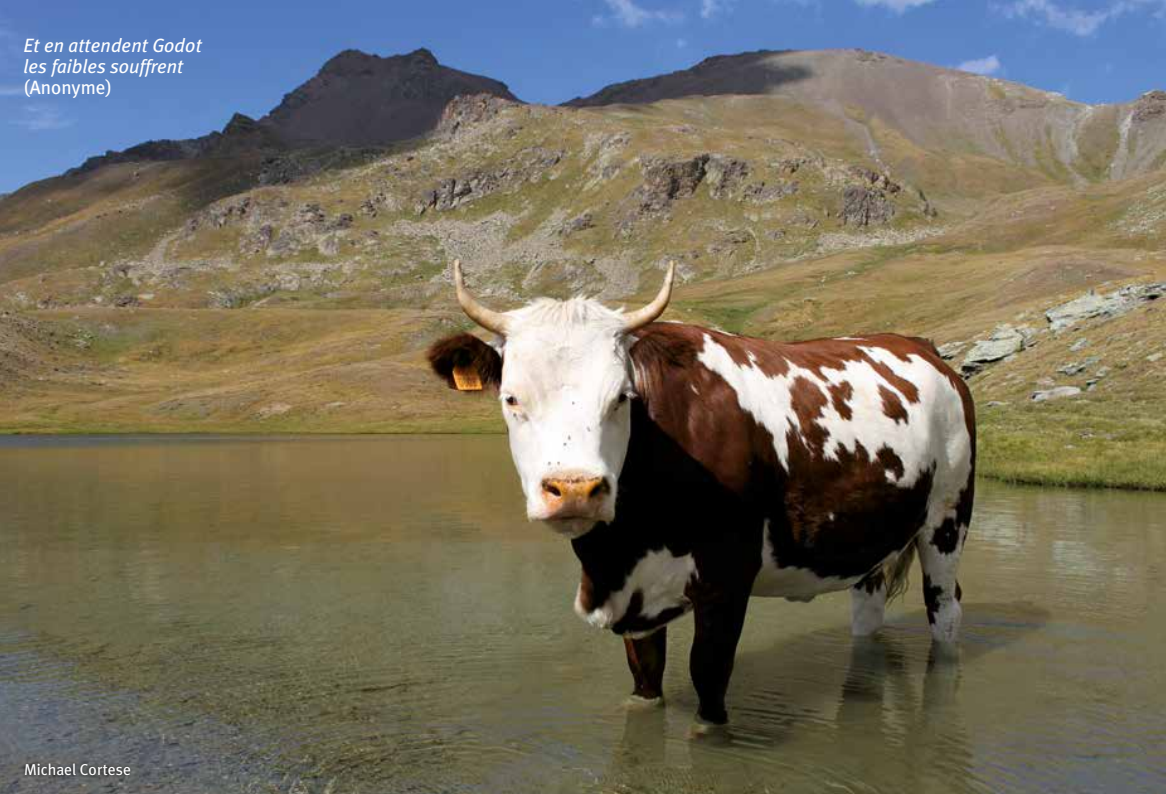
<style>
.page{position:relative;width:1166px;height:794px;background:#fff}
.page>*{position:absolute;margin:0;border:0;box-sizing:border-box;transform-origin:0 0}
.t1{font:italic 19.25px/21px "Meta Plus";color:#fff}
.t2{font:19.25px "Meta Plus";color:#fff}
.t3{font:15.75px "Meta Plus";color:#fff}
</style>
<div class="page">
<img style="left:0;top:0;width:1166px;height:794px">
<div style="left:21px;top:759px;width:113px;height:20px;background:#000;opacity:.75"></div>
<p class="t1" style="left:24px;top:35px;width:180px">Et en attendent Godot les faibles souffrent</p>
<p class="t2" style="left:24px;top:77px;width:90px">(Anonyme)</p>
<p class="t3" style="left:24px;top:761px;width:109px">Michael Cortese</p>
</div>
